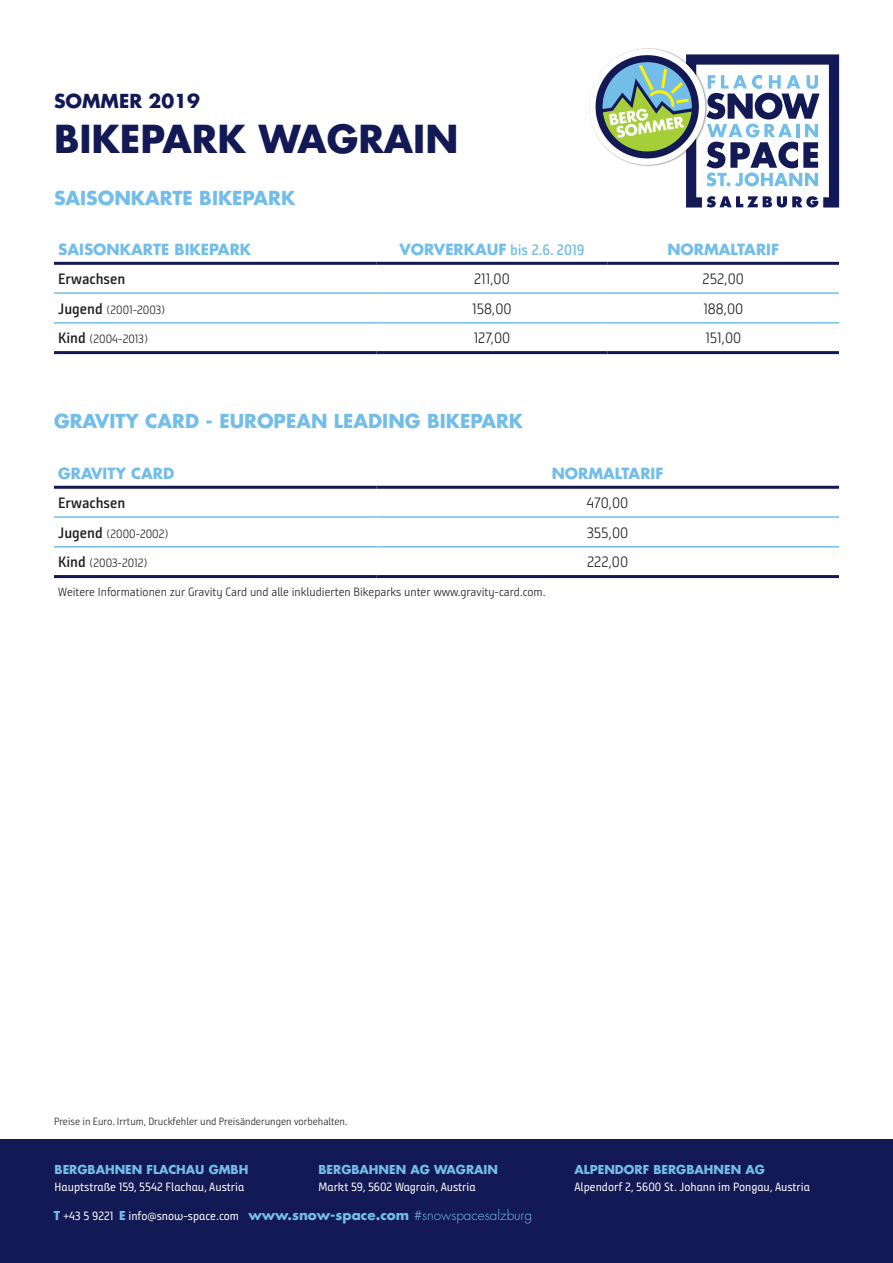
<style>
.page{position:relative;width:893px;height:1263px;background:#fff}
.page>*{position:absolute;margin:0;border:0;box-sizing:border-box;transform-origin:0 0}
.t1{font:700 37.5px "Futura Std";color:#131954}
.t2{font:700 18.75px "Futura Std";color:#73bde9}
.t3{font:700 18.75px "Futura Std";color:#131954}
.t4{font:300 15px "Bunday Sans";color:#231f20}
.t5{font:700 15px "Futura Std";color:#73bde9}
.t6{font:600 15px "Bunday Sans";color:#73bde9}
.t7{font:600 15px "Bunday Sans";color:#231f20}
.t8{font:12px "Bunday Sans Regular Up";color:#fff}
.t9{font:300 12px "Bunday Sans";color:#231f20}
.t10{font:700 12px "Futura Std";color:#73bde9}
.t11{font:300 10.5px "Bunday Sans";color:#231f20}
.s1{font-family:"Futura Std";font-weight:700}
.s2{font-weight:600;font-size:15px}
.s3{font-family:"Futura Std";font-weight:700;color:#73bde9}
.s4{font-family:"Futura Std";font-weight:700;font-size:13.5px;color:#73bde9}
.s5{font-family:"Futura Std";font-weight:300;font-size:13.5px;color:#73bde9}
</style>
<div class="page">
<svg style="left:589px;top:48px;width:250px;height:159px"></svg>
<div style="left:0;top:1140px;width:893px;height:123px;background:#131954"></div>
<hr style="left:54px;top:262px;width:322px;height:3px;background:#131954">
<hr style="left:376px;top:262px;width:232px;height:3px;background:#131954">
<hr style="left:608px;top:262px;width:231px;height:3px;background:#131954">
<hr style="left:54px;top:351px;width:322px;height:3px;background:#131954">
<hr style="left:376px;top:351px;width:232px;height:3px;background:#131954">
<hr style="left:608px;top:351px;width:231px;height:3px;background:#131954">
<hr style="left:54px;top:292px;width:322px;height:2px;background:#73bde9">
<hr style="left:376px;top:292px;width:232px;height:2px;background:#73bde9">
<hr style="left:608px;top:292px;width:231px;height:2px;background:#73bde9">
<hr style="left:54px;top:322px;width:322px;height:2px;background:#73bde9">
<hr style="left:376px;top:322px;width:232px;height:2px;background:#73bde9">
<hr style="left:608px;top:322px;width:231px;height:2px;background:#73bde9">
<hr style="left:54px;top:486px;width:322px;height:3px;background:#131954">
<hr style="left:376px;top:486px;width:463px;height:3px;background:#131954">
<hr style="left:54px;top:575px;width:322px;height:3px;background:#131954">
<hr style="left:376px;top:575px;width:463px;height:3px;background:#131954">
<hr style="left:54px;top:516px;width:322px;height:2px;background:#73bde9">
<hr style="left:376px;top:516px;width:463px;height:2px;background:#73bde9">
<hr style="left:54px;top:546px;width:322px;height:1px;background:#73bde9">
<hr style="left:376px;top:546px;width:463px;height:1px;background:#73bde9">
<p class="t3" style="left:54px;top:88px;width:147px">SOMMER 2019</p>
<p class="t1" style="left:54px;top:114px;width:406px">BIKEPARK WAGRAIN</p>
<p class="t2" style="left:54px;top:186px;width:243px">SAISONKARTE BIKEPARK</p>
<p class="t5" style="left:58px;top:239px;width:194px">SAISONKARTE BIKEPARK</p>
<p class="t6" style="left:399px;top:240px;width:187px"><span class="s1">VORVERKAUF</span> bis 2.6. 2019</p>
<p class="t5" style="left:667px;top:239px;width:113px">NORMALTARIF</p>
<p class="t7" style="left:58px;top:270px;width:69px">Erwachsen</p>
<p class="t4" style="left:474px;top:270px;width:37px">211,00</p>
<p class="t4" style="left:703px;top:270px;width:43px">252,00</p>
<p class="t9" style="left:58px;top:302px;width:109px"><span class="s2">Jugend</span> (2001-2003)</p>
<p class="t4" style="left:472px;top:299px;width:41px">158,00</p>
<p class="t4" style="left:703px;top:299px;width:41px">188,00</p>
<p class="t9" style="left:58px;top:332px;width:92px"><span class="s2">Kind</span> (2004-2013)</p>
<p class="t4" style="left:474px;top:329px;width:38px">127,00</p>
<p class="t4" style="left:705px;top:329px;width:37px">151,00</p>
<p class="t2" style="left:54px;top:408px;width:470px">GRAVITY CARD - EUROPEAN LEADING BIKEPARK</p>
<p class="t5" style="left:58px;top:463px;width:118px">GRAVITY CARD</p>
<p class="t5" style="left:552px;top:463px;width:113px">NORMALTARIF</p>
<p class="t7" style="left:58px;top:493px;width:69px">Erwachsen</p>
<p class="t4" style="left:587px;top:494px;width:43px">470,00</p>
<p class="t9" style="left:58px;top:526px;width:112px"><span class="s2">Jugend</span> (2000-2002)</p>
<p class="t4" style="left:587px;top:523px;width:43px">355,00</p>
<p class="t9" style="left:58px;top:556px;width:91px"><span class="s2">Kind</span> (2003-2012)</p>
<p class="t4" style="left:587px;top:553px;width:43px">222,00</p>
<p class="t9" style="left:58px;top:585px;width:489px">Weitere Informationen zur Gravity Card und alle inkludierten Bikeparks unter www.gravity-card.com.</p>
<p class="t11" style="left:54px;top:1115px;width:295px">Preise in Euro. Irrtum, Druckfehler und Preisänderungen vorbehalten.</p>
<p class="t10" style="left:55px;top:1161px;width:195px">BERGBAHNEN FLACHAU GMBH</p>
<p class="t8" style="left:55px;top:1179px;width:191px">Hauptstraße 159, 5542 Flachau, Austria</p>
<p class="t10" style="left:318px;top:1161px;width:181px">BERGBAHNEN AG WAGRAIN</p>
<p class="t8" style="left:318px;top:1179px;width:159px">Markt 59, 5602 Wagrain, Austria</p>
<p class="t8" style="left:54px;top:1208px;width:480px"><span class="s3">T</span> +43 5 9221 <span class="s3">E</span> info@snow-space.com <span class="s4">www.snow-space.com</span> <span class="s5">#snowspacesalzburg</span></p>
<p class="t10" style="left:574px;top:1161px;width:192px">ALPENDORF BERGBAHNEN AG</p>
<p class="t8" style="left:574px;top:1179px;width:237px">Alpendorf 2, 5600 St. Johann im Pongau, Austria</p>
</div>
